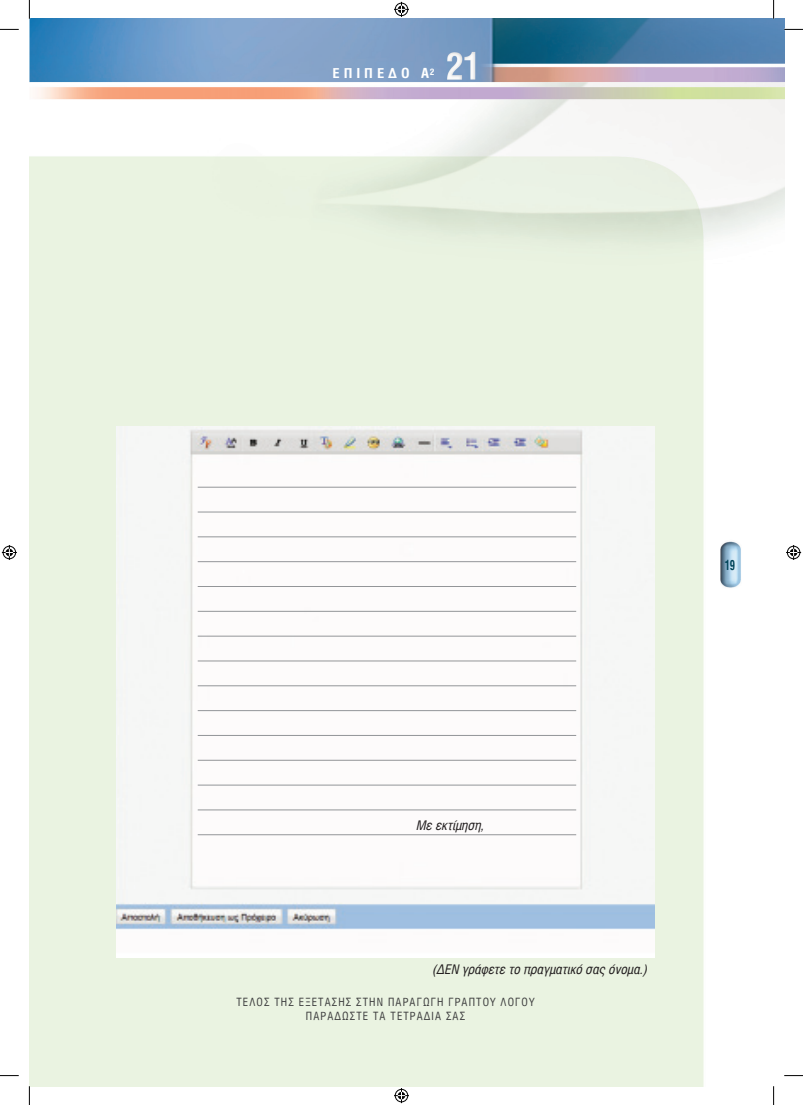
<style>
.page{position:relative;width:803px;height:1105px;background:#fff}
.page>*{position:absolute;margin:0;border:0;box-sizing:border-box;transform-origin:0 0}
.t1{font:700 13.75px "Mg Helvetica Cond";letter-spacing:.26em;color:#fff;scale:1.1 1}
.t2{font:700 13.75px "Mg Helvetica Cond";color:#004358;scale:.8 1}
.t3{font:italic 13.12px "Mg Helvetica Cond";color:#231f20;scale:1.05 1}
.t4{font:11.25px/13.8px "Mg Helvetica Cond";letter-spacing:.1em;color:#3e3e3f;text-align:center}
</style>
<div class="page">
<img style="left:29px;top:19px;width:755px;height:1066px">
<img style="left:116px;top:426px;width:539px;height:309px">
<img style="left:116px;top:735px;width:539px;height:222px">
<hr style="left:198px;top:486px;width:378px;height:1px;background:#939598">
<hr style="left:198px;top:511px;width:378px;height:1px;background:#939598">
<hr style="left:198px;top:536px;width:378px;height:1px;background:#939598">
<hr style="left:198px;top:561px;width:378px;height:1px;background:#939598">
<hr style="left:198px;top:586px;width:378px;height:1px;background:#939598">
<hr style="left:198px;top:610px;width:378px;height:1px;background:#939598">
<hr style="left:198px;top:635px;width:378px;height:1px;background:#939598">
<hr style="left:198px;top:660px;width:378px;height:1px;background:#939598">
<hr style="left:198px;top:685px;width:378px;height:1px;background:#939598">
<hr style="left:198px;top:710px;width:378px;height:1px;background:#939598">
<hr style="left:198px;top:734px;width:378px;height:1px;background:#939598">
<hr style="left:198px;top:759px;width:378px;height:1px;background:#939598">
<hr style="left:198px;top:784px;width:378px;height:1px;background:#939598">
<hr style="left:198px;top:809px;width:378px;height:1px;background:#939598">
<hr style="left:198px;top:834px;width:378px;height:1px;background:#939598">
<svg style="left:0;top:29px;width:19px;height:1px"></svg>
<svg style="left:784px;top:29px;width:19px;height:1px"></svg>
<svg style="left:29px;top:0;width:1px;height:19px"></svg>
<svg style="left:29px;top:1085px;width:1px;height:19px"></svg>
<svg style="left:773px;top:0;width:1px;height:19px"></svg>
<svg style="left:773px;top:1086px;width:1px;height:18px"></svg>
<svg style="left:394px;top:2px;width:15px;height:15px"></svg>
<svg style="left:394px;top:1088px;width:15px;height:14px"></svg>
<svg style="left:2px;top:545px;width:15px;height:15px"></svg>
<svg style="left:786px;top:545px;width:15px;height:15px"></svg>
<p class="t1" style="left:333px;top:66px;width:94px">ΕΠΙΠΕΔΟ Α<sup>2</sup></p>
<p class="t2" style="left:724px;top:557px;width:15px">19</p>
<p class="t3" style="left:416px;top:817px;width:67px">Με εκτίμηση,</p>
<p class="t3" style="left:432px;top:961px;width:207px">(ΔΕΝ γράφετε το πραγματικό σας όνομα.)</p>
<p class="t4" style="left:237px;top:994px;width:299px">ΤΕΛΟΣ ΤΗΣ ΕΞΕΤΑΣΗΣ ΣΤΗΝ ΠΑΡΑΓΩΓΗ ΓΡΑΠΤΟΥ ΛΟΓΟΥ<br>ΠΑΡΑΔΩΣΤΕ ΤΑ ΤΕΤΡΑΔΙΑ ΣΑΣ</p>
</div>
